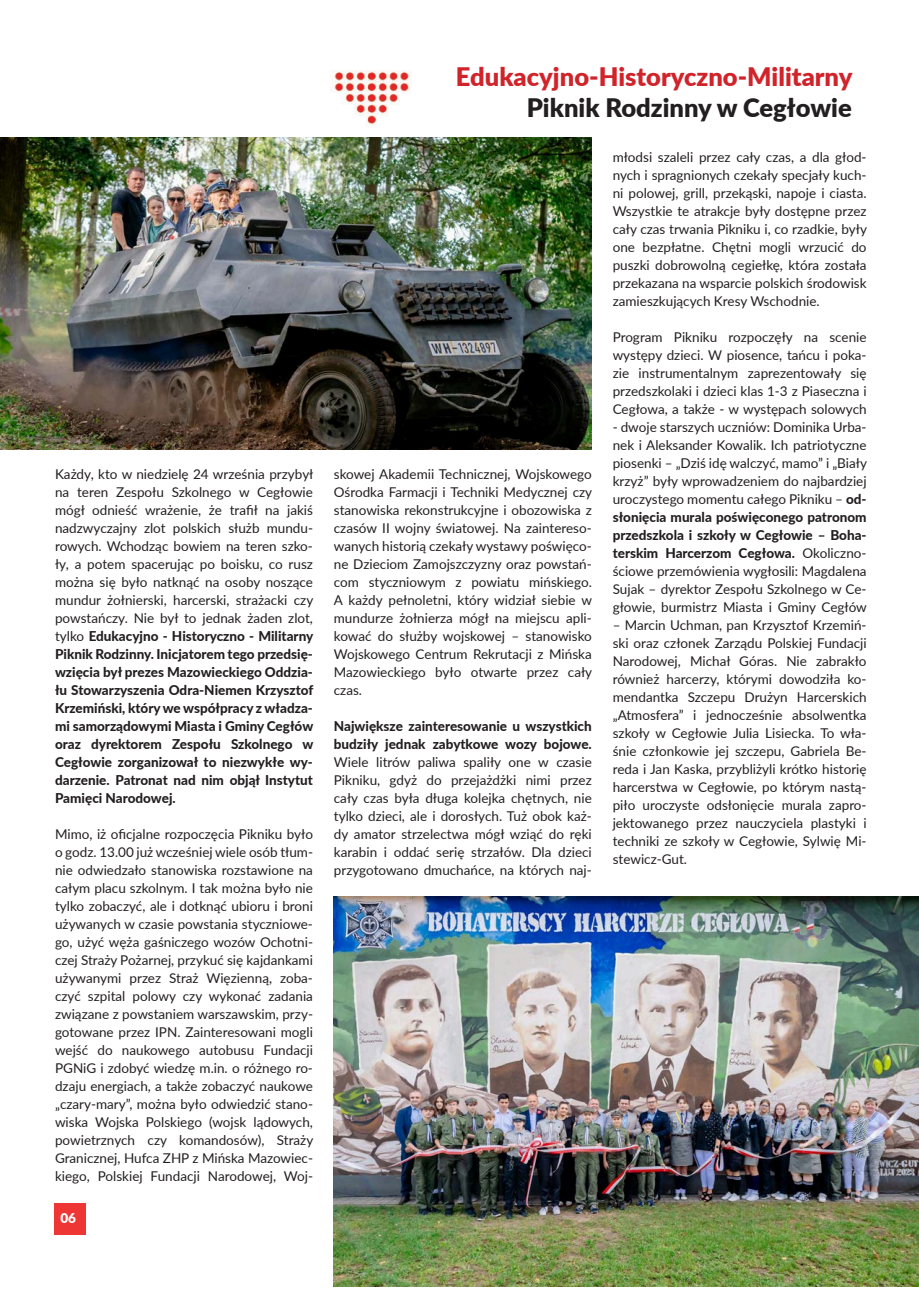
<style>
.page{position:relative;width:919px;height:1289px;background:#fff}
.page>*{position:absolute;margin:0;border:0;box-sizing:border-box;transform-origin:0 0}
.t1{font:900 25.5px "Lato";color:#d1232a}
.t2{font:900 25.5px "Lato";color:#231f20}
.t3{font:13.5px/18px "Lato";color:#231f20;text-align:justify}
.t4{font:800 13.5px/18px "Lato";color:#231f20;text-align:justify}
.t5{font:900 13.5px "Lato";color:#fff}
.s1{font-weight:400}
.s2{font-weight:800}
</style>
<div class="page">
<div style="left:54px;top:1203px;width:31px;height:31px;background:#ee3635"></div>
<img style="left:330px;top:70px;width:81px;height:58px">
<img style="left:0;top:137px;width:591px;height:312px">
<img style="left:334px;top:896px;width:584px;height:390px">
<p class="t4" style="left:55px;top:464px;width:260px"><span class="s1">Każdy, kto w niedzielę 24 września przybył na teren Zespołu Szkolnego w Cegłowie mógł odnieść wrażenie, że trafił na jakiś nadzwyczajny zlot polskich służb mundu&shy;rowych. Wchodząc bowiem na teren szko&shy;ły, a potem spacerując po boisku, co rusz można się było natknąć na osoby noszące mundur żołnierski, harcerski, strażacki czy powstańczy. Nie był to jednak żaden zlot, tylko</span> Edukacyjno - Historyczno - Militarny Piknik Rodzinny. Inicjatorem tego przedsię&shy;wzięcia był prezes Mazowieckiego Oddzia&shy;łu Stowarzyszenia Odra-Niemen Krzysztof Krzemiński, który we współpracy z władza&shy;mi samorządowymi Miasta i Gminy Cegłów oraz dyrektorem Zespołu Szkolnego w Cegłowie zorganizował to niezwykłe wy&shy;darzenie. Patronat nad nim objął Instytut Pamięci Narodowej.</p>
<p class="t3" style="left:55px;top:824px;width:260px">Mimo, iż oficjalne rozpoczęcia Pikniku było o godz. 13.00 już wcześniej wiele osób tłum&shy;nie odwiedzało stanowiska rozstawione na całym placu szkolnym. I tak można było nie tylko zobaczyć, ale i dotknąć ubioru i broni używanych w czasie powstania styczniowe&shy;go, użyć węża gaśniczego wozów Ochotni&shy;czej Straży Pożarnej, przykuć się kajdankami używanymi przez Straż Więzienną, zoba&shy;czyć szpital polowy czy wykonać zadania związane z powstaniem warszawskim, przy&shy;gotowane przez IPN. Zainteresowani mogli wejść do naukowego autobusu Fundacji PGNiG i zdobyć wiedzę m.in. o różnego ro&shy;dzaju energiach, a także zobaczyć naukowe „czary-mary”, można było odwiedzić stano&shy;wiska Wojska Polskiego (wojsk lądowych, powietrznych czy komandosów), Straży Granicznej, Hufca ZHP z Mińska Mazowiec&shy;kiego, Polskiej Fundacji Narodowej, Woj-</p>
<p class="t5" style="left:60px;top:1208px;width:17px">06</p>
<h1 class="t1" style="left:456px;top:57px;width:398px">Edukacyjno-Historyczno-Militarny</h1>
<h1 class="t2" style="left:526px;top:89px;width:326px">Piknik Rodzinny w Cegłowie</h1>
<p class="t3" style="left:334px;top:464px;width:260px">skowej Akademii Technicznej, Wojskowego Ośrodka Farmacji i Techniki Medycznej czy stanowiska rekonstrukcyjne i obozowiska z czasów II wojny światowej. Na zaintereso&shy;wanych historią czekały wystawy poświęco&shy;ne Dzieciom Zamojszczyzny oraz powstań&shy;com styczniowym z powiatu mińskiego.<br>A każdy pełnoletni, który widział siebie w mundurze żołnierza mógł na miejscu apli&shy;kować do służby wojskowej – stanowisko Wojskowego Centrum Rekrutacji z Mińska Mazowieckiego było otwarte przez cały czas.</p>
<p class="t4" style="left:334px;top:716px;width:259px">Największe zainteresowanie u wszystkich budziły jednak zabytkowe wozy bojowe.</p>
<p class="t3" style="left:334px;top:752px;width:259px">Wiele litrów paliwa spaliły one w czasie Pikniku, gdyż do przejażdżki nimi przez cały czas była długa kolejka chętnych, nie tylko dzieci, ale i dorosłych. Tuż obok każ&shy;dy amator strzelectwa mógł wziąć do ręki karabin i oddać serię strzałów. Dla dzieci przygotowano dmuchańce, na których naj-</p>
<p class="t3" style="left:612px;top:147px;width:256px">młodsi szaleli przez cały czas, a dla głod&shy;nych i spragnionych czekały specjały kuch&shy;ni polowej, grill, przekąski, napoje i ciasta.<br>Wszystkie te atrakcje były dostępne przez cały czas trwania Pikniku i, co rzadkie, były one bezpłatne. Chętni mogli wrzucić do puszki dobrowolną cegiełkę, która została przekazana na wsparcie polskich środowisk zamieszkujących Kresy Wschodnie.</p>
<p class="t3" style="left:612px;top:327px;width:255px">Program Pikniku rozpoczęły na scenie występy dzieci. W piosence, tańcu i poka&shy;zie instrumentalnym zaprezentowały się przedszkolaki i dzieci klas 1-3 z Piaseczna i Cegłowa, a także - w występach solowych</p>
<p class="t3" style="left:612px;top:417px;width:256px">- dwoje starszych uczniów: Dominika Urba&shy;nek i Aleksander Kowalik. Ich patriotyczne piosenki – „Dziś idę walczyć, mamo” i „Biały krzyż” były wprowadzeniem do najbardziej uroczystego momentu całego Pikniku – <span class="s2">od&shy;słonięcia murala poświęconego patronom przedszkola i szkoły w Cegłowie – Boha&shy;terskim Harcerzom Cegłowa.</span> Okoliczno&shy;ściowe przemówienia wygłosili: Magdalena Sujak – dyrektor Zespołu Szkolnego w Ce&shy;głowie, burmistrz Miasta i Gminy Cegłów</p>
<p class="t3" style="left:612px;top:615px;width:255px">– Marcin Uchman, pan Krzysztof Krzemiń&shy;ski oraz członek Zarządu Polskiej Fundacji Narodowej, Michał Góras. Nie zabrakło również harcerzy, którymi dowodziła ko&shy;mendantka Szczepu Drużyn Harcerskich „Atmosfera” i jednocześnie absolwentka szkoły w Cegłowie Julia Lisiecka. To wła&shy;śnie członkowie jej szczepu, Gabriela Be&shy;reda i Jan Kaska, przybliżyli krótko historię harcerstwa w Cegłowie, po którym nastą&shy;piło uroczyste odsłonięcie murala zapro&shy;jektowanego przez nauczyciela plastyki i techniki ze szkoły w Cegłowie, Sylwię Mi&shy;stewicz-Gut.</p>
</div>
